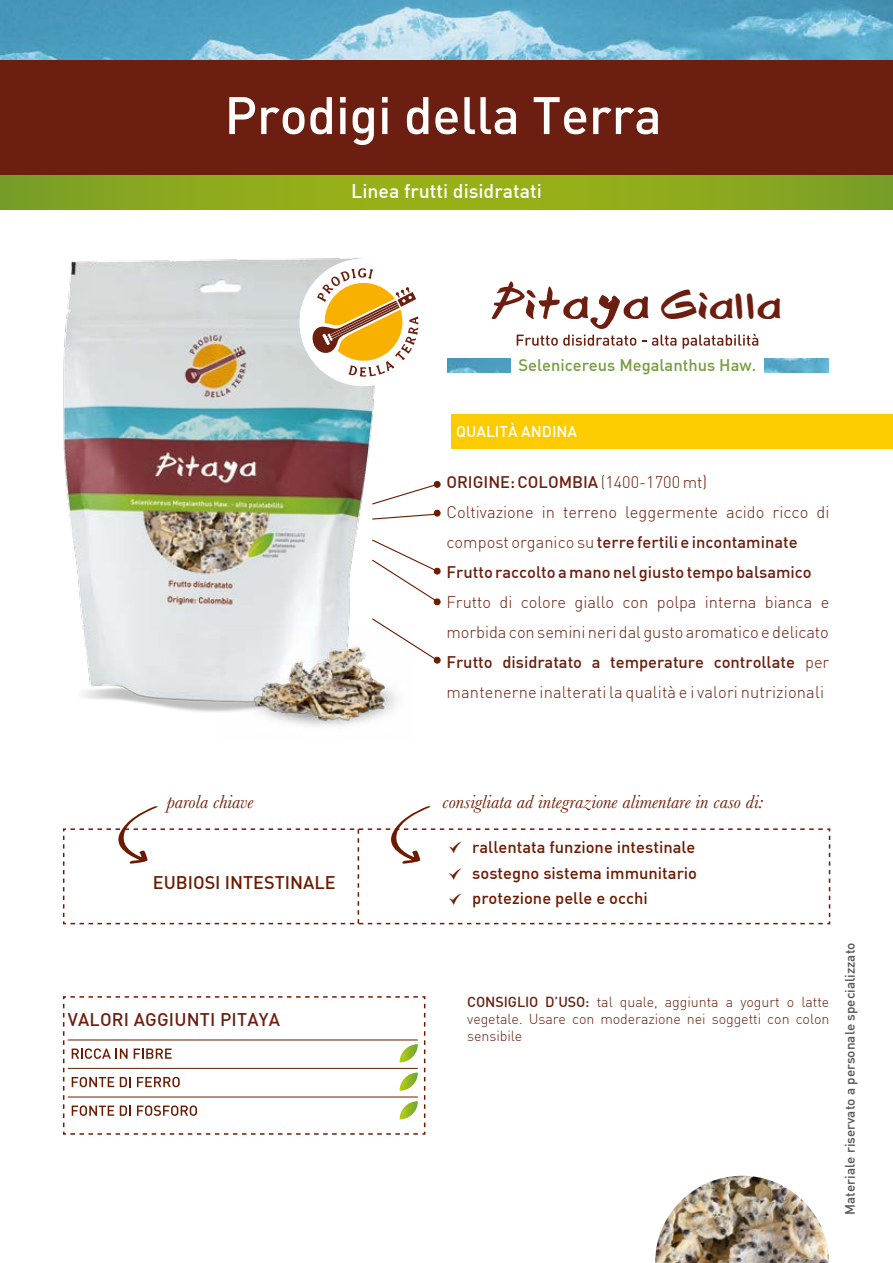
<style>
.page{position:relative;width:893px;height:1263px;background:#fff}
.page>*{position:absolute;margin:0;border:0;box-sizing:border-box;transform-origin:0 0}
.t1{font:500 51.9px "DIN";color:#fff}
.t2{font:45px "Brook 23";color:#6c1f10}
.t3{font:italic 19.5px "Baskerville";color:#6d1b00}
.t4{font:500 19.5px "DIN";color:#fff}
.t5{font:500 18px "DIN";letter-spacing:.01em;color:#6c1f10}
.t6{font:500 18px "DIN";color:#6d1b00}
.t7{font:300 16.5px/30px "DIN";letter-spacing:.01em;color:#6b1f0e;text-align:justify}
.t8{font:500 16.5px/30px "DIN";color:#6b1f0e}
.t9{font:500 16.5px/25.5px "DIN";color:#6d1b00;text-align:justify}
.t10{font:500 16.5px "DIN";color:#789d40}
.t11{font:500 15.3px "DIN";color:#fff}
.t12{font:300 14.25px/17.1px "DIN";letter-spacing:-.005em;color:#6b1f0e;text-align:justify}
.t13{font:500 13.5px "DIN";color:#575756}
.s1{font-weight:300}
.s2{font-weight:500}
</style>
<div class="page">
<img style="left:63px;top:258px;width:312px;height:454px">
<img style="left:0;top:0;width:893px;height:60px">
<svg style="left:0;top:175px;width:893px;height:35px;background:#8ca91d"></svg>
<div style="left:0;top:60px;width:893px;height:115px;background:#6c1f10"></div>
<img style="left:448px;top:358px;width:380px;height:14px">
<svg style="left:371px;top:481px;width:69px;height:39px"></svg>
<svg style="left:371px;top:538px;width:69px;height:67px"></svg>
<svg style="left:371px;top:617px;width:69px;height:46px"></svg>
<div style="left:451px;top:414px;width:442px;height:35px;background:#fccb00"></div>
<div style="left:299px;top:259px;width:128px;height:127px;background:#fff;border-radius:50%"></div>
<svg style="left:62px;top:806px;width:769px;height:119px"></svg>
<div style="left:511px;top:354px;width:252px;height:24px;background:#fff"></div>
<svg style="left:492px;top:282px;width:156px;height:47px"></svg>
<svg style="left:517px;top:335px;width:119px;height:11px"></svg>
<svg style="left:652px;top:335px;width:24px;height:11px"></svg>
<svg style="left:683px;top:334px;width:75px;height:15px"></svg>
<svg style="left:62px;top:996px;width:364px;height:139px"></svg>
<img style="left:655px;top:1176px;width:174px;height:87px">
<svg style="left:310px;top:268px;width:108px;height:109px"></svg>
<img style="left:221px;top:625px;width:194px;height:102px">
<h1 class="t1" style="left:224px;top:82px;width:439px">Prodigi della Terra</h1>
<p class="t4" style="left:351px;top:179px;width:192px">Linea frutti disidratati</p>
<h2 class="t2" style="left:661px;top:278px;width:123px">Gialla</h2>
<p class="t10" style="left:518px;top:355px;width:239px">Selenicereus Megalanthus Haw.</p>
<p class="t11" style="left:456px;top:422px;width:122px">QUALITÀ ANDINA</p>
<p class="t8" style="left:446px;top:466px;width:384px">ORIGINE: COLOMBIA <span class="s1">(1400-1700 mt)<br>Coltivazione in terreno leggermente acido ricco di compost organico su</span> terre fertili e incontaminate Frutto raccolto a mano nel giusto tempo balsamico</p>
<p class="t7" style="left:446px;top:586px;width:384px">Frutto di colore giallo con polpa interna bianca e morbida con semini neri dal gusto aromatico e delicato <span class="s2">Frutto disidratato a temperature controllate</span> per mantenerne inalterati la qualità e i valori nutrizionali</p>
<p class="t3" style="left:167px;top:789px;width:88px">parola chiave</p>
<p class="t3" style="left:442px;top:789px;width:322px">consigliata ad integrazione alimentare in caso di:</p>
<p class="t6" style="left:153px;top:871px;width:184px">EUBIOSI INTESTINALE</p>
<p class="t5" style="left:68px;top:1008px;width:214px">VALORI AGGIUNTI PITAYA</p>
<p class="t9" style="left:472px;top:834px;width:226px">rallentata funzione intestinale sostegno sistema immunitario protezione pelle e occhi</p>
<p class="t12" style="left:467px;top:993px;width:364px"><span class="s2">CONSIGLIO D’USO:</span> tal quale, aggiunta a yogurt o latte vegetale. Usare con moderazione nei soggetti con colon sensibile</p>
<p class="t13" style="left:841px;top:1215px;width:274px;rotate:-90deg">Materiale riservato a personale specializzato</p>
</div>
